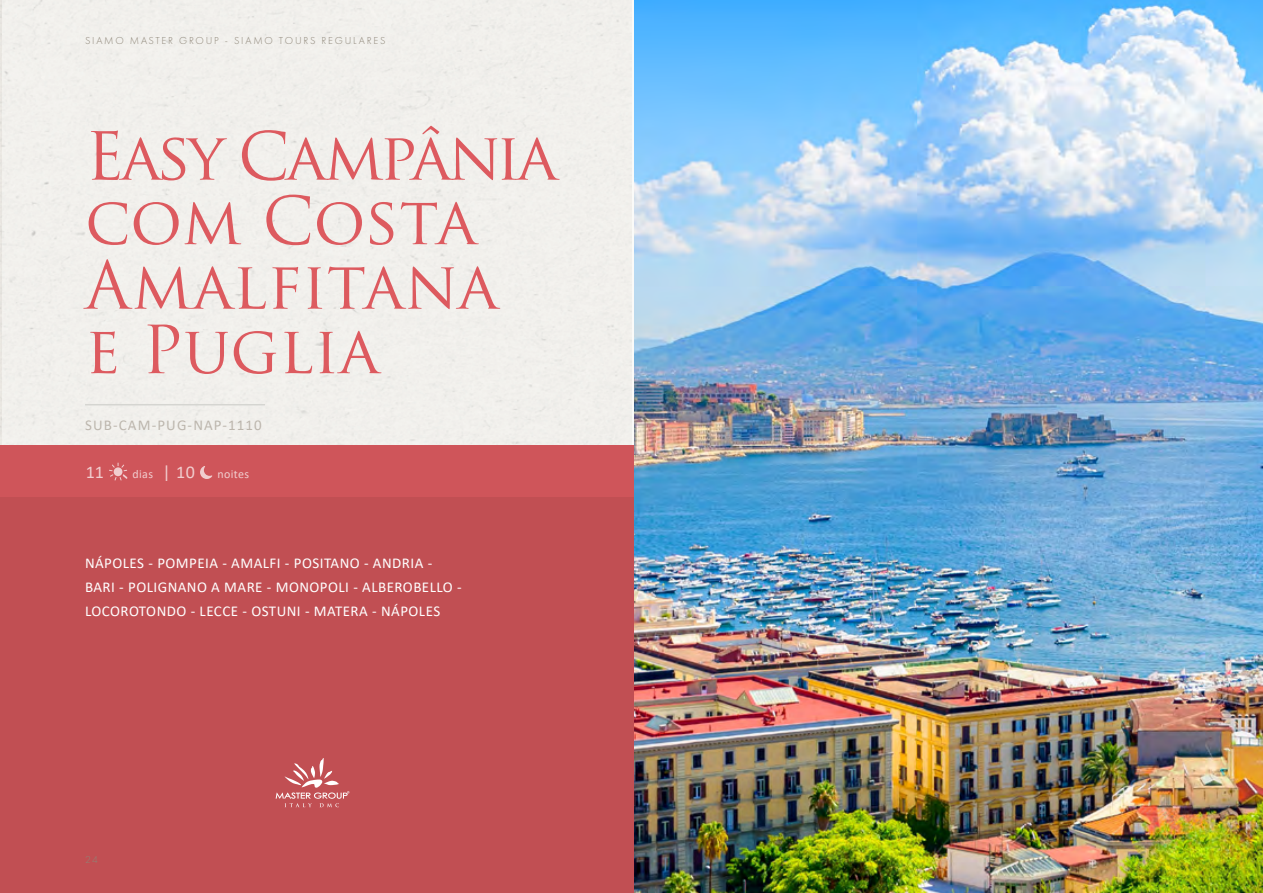
<style>
.page{position:relative;width:1263px;height:893px;background:#fff}
.page>*{position:absolute;margin:0;border:0;box-sizing:border-box;transform-origin:0 0}
.t1{font:64.5px/64.5px "Trajan Pro";letter-spacing:-.005em;color:#dd5a5f}
.t2{font:18px "Calibri";color:#fff}
.t3{font:15px/24px "Calibri";letter-spacing:.03em;color:#fff}
.t4{font:15px "Calibri";letter-spacing:.075em;color:#a69e93}
.t5{font:12px "Calibri";letter-spacing:.03em;color:#fff}
.t6{font:300 10.5px "Futura PT";letter-spacing:.17em;color:#8d8577}
.s1{font-size:18px}
</style>
<div class="page">
<img style="left:633px;top:0;width:630px;height:893px">
<div style="left:0;top:445px;width:633px;height:52px;background:#cf555a"></div>
<div style="left:0;top:497px;width:633px;height:396px;background:#c14f53"></div>
<hr style="left:85px;top:404px;width:180px;height:1px;background:#d5d5d1">
<svg style="left:109px;top:463px;width:18px;height:17px"></svg>
<svg style="left:200px;top:466px;width:12px;height:13px"></svg>
<svg style="left:276px;top:758px;width:73px;height:49px"></svg>
<p class="t6" style="left:85px;top:34px;width:302px">SIAMO MASTER GROUP - SIAMO TOURS REGULARES</p>
<h1 class="t1" style="left:85px;top:123px;width:474px">Easy Campânia com Costa<br>Amalfitana<br>e Puglia</h1>
<p class="t4" style="left:85px;top:415px;width:178px">SUB-CAM-PUG-NAP-1110</p>
<p class="t2" style="left:85px;top:459px;width:20px">11</p>
<p class="t5" style="left:132px;top:465px;width:64px">dias <span class="s1">| 10</span></p>
<p class="t5" style="left:217px;top:465px;width:33px">noites</p>
<p class="t3" style="left:85px;top:550px;width:378px">NÁPOLES - POMPEIA - AMALFI - POSITANO - ANDRIA -<br>BARI - POLIGNANO A MARE - MONOPOLI - ALBEROBELLO -<br>LOCOROTONDO - LECCE - OSTUNI - MATERA - NÁPOLES</p>
<p class="t6" style="left:85px;top:853px;width:14px">24</p>
</div>
